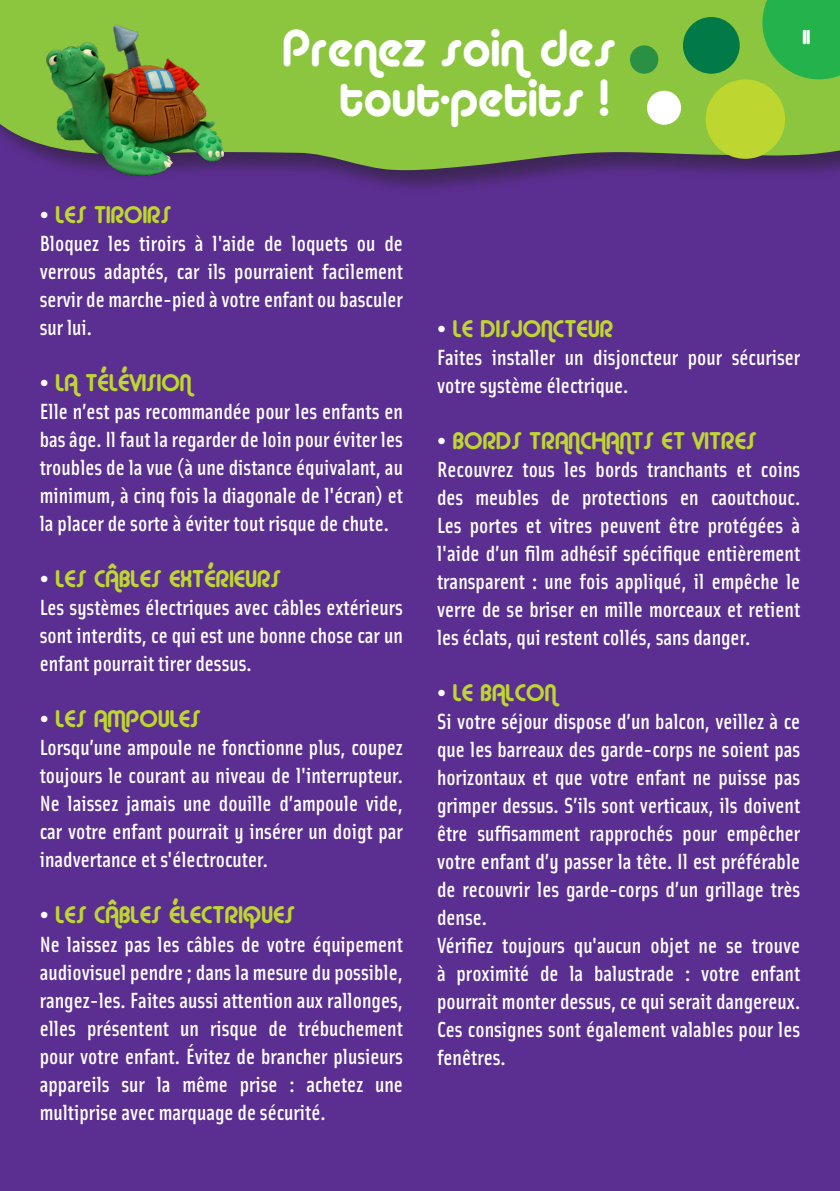
<style>
.page{position:relative;width:840px;height:1191px;background:#fff}
.page>*{position:absolute;margin:0;border:0;box-sizing:border-box;transform-origin:0 0}
.t1{font:52px/50px "Alba";color:#fff;text-align:right;scale:.96 1}
.t2{font:24px "Alba";color:#bed630}
.t3{font:500 22px/28px "Solex OT";color:#fff;text-align:justify}
.t4{font:20px "Alba";color:#fff}
.s1{color:#fff}
</style>
<div class="page">
<div style="left:0;top:195px;width:839px;height:996px;background:#5b2e91"></div>
<div style="left:0;top:0;width:839px;height:195px;background:#231f20;opacity:.5"></div>
<svg style="left:264px;top:79px;width:575px;height:91px;background:#80ae43"></svg>
<svg style="left:0;top:0;width:839px;height:79px;background:#7ec33f"></svg>
<div style="left:705px;top:79px;width:79px;height:80px;background:#bed630;border-radius:50%"></div>
<div style="left:646px;top:91px;width:34px;height:34px;background:#fff;border-radius:50%"></div>
<svg style="left:629px;top:45px;width:29px;height:29px"></svg>
<div style="left:682px;top:17px;width:57px;height:57px;background:#017a47;border-radius:50%"></div>
<img style="left:0;top:6px;width:264px;height:185px">
<h1 class="t1" style="left:281px;top:23px;width:348px">Prenez soin des tout-petits !</h1>
<p class="t4" style="left:801px;top:26px;width:9px">11</p>
<p class="t2" style="left:40px;top:201px;width:133px"><span class="s1">•</span> LES TIROIRS</p>
<p class="t3" style="left:40px;top:229px;width:364px">Bloquez les tiroirs à l'aide de loquets ou de verrous adaptés, car ils pourraient facilement servir de marche-pied à votre enfant ou basculer sur lui.</p>
<p class="t2" style="left:40px;top:369px;width:153px"><span class="s1">•</span> LA TÉLÉVISION</p>
<p class="t3" style="left:40px;top:397px;width:364px">Elle n’est pas recommandée pour les enfants en bas âge. Il faut la regarder de loin pour éviter les troubles de la vue (à une distance équivalant, au minimum, à cinq fois la diagonale de l'écran) et la placer de sorte à éviter tout risque de chute.</p>
<p class="t2" style="left:40px;top:565px;width:242px"><span class="s1">•</span> LES CÂBLES EXTÉRIEURS</p>
<p class="t3" style="left:40px;top:593px;width:364px">Les systèmes électriques avec câbles extérieurs sont interdits, ce qui est une bonne chose car un enfant pourrait tirer dessus.</p>
<p class="t2" style="left:40px;top:705px;width:162px"><span class="s1">•</span> LES AMPOULES</p>
<p class="t3" style="left:40px;top:733px;width:364px">Lorsqu’une ampoule ne fonctionne plus, coupez toujours le courant au niveau de l'interrupteur.<br>Ne laissez jamais une douille d’ampoule vide, car votre enfant pourrait y insérer un doigt par inadvertance et s'électrocuter.</p>
<p class="t2" style="left:40px;top:901px;width:256px"><span class="s1">•</span> LES CÂBLES ÉLECTRIQUES</p>
<p class="t3" style="left:40px;top:929px;width:364px">Ne laissez pas les câbles de votre équipement audiovisuel pendre ; dans la mesure du possible, rangez-les. Faites aussi attention aux rallonges, elles présentent un risque de trébuchement pour votre enfant. Évitez de brancher plusieurs appareils sur la même prise : achetez une multiprise avec marquage de sécurité.</p>
<p class="t2" style="left:437px;top:314px;width:177px"><span class="s1">•</span> LE DISJONCTEUR</p>
<p class="t3" style="left:437px;top:342px;width:364px">Faites installer un disjoncteur pour sécuriser votre système électrique.</p>
<p class="t2" style="left:437px;top:426px;width:320px"><span class="s1">•</span> BORDS TRANCHANTS ET VITRES</p>
<p class="t3" style="left:437px;top:454px;width:364px">Recouvrez tous les bords tranchants et coins des meubles de protections en caoutchouc.<br>Les portes et vitres peuvent être protégées à l'aide d’un film adhésif spécifique entièrement transparent : une fois appliqué, il empêche le verre de se briser en mille morceaux et retient les éclats, qui restent collés, sans danger.</p>
<p class="t2" style="left:437px;top:678px;width:120px"><span class="s1">•</span> LE BALCON</p>
<p class="t3" style="left:437px;top:706px;width:364px">Si votre séjour dispose d’un balcon, veillez à ce que les barreaux des garde-corps ne soient pas horizontaux et que votre enfant ne puisse pas grimper dessus. S’ils sont verticaux, ils doivent être suffisamment rapprochés pour empêcher votre enfant d’y passer la tête. Il est préférable de recouvrir les garde-corps d’un grillage très dense.</p>
<p class="t3" style="left:437px;top:930px;width:364px">Vérifiez toujours qu'aucun objet ne se trouve à proximité de la balustrade : votre enfant pourrait monter dessus, ce qui serait dangereux.<br>Ces consignes sont également valables pour les fenêtres.</p>
</div>
